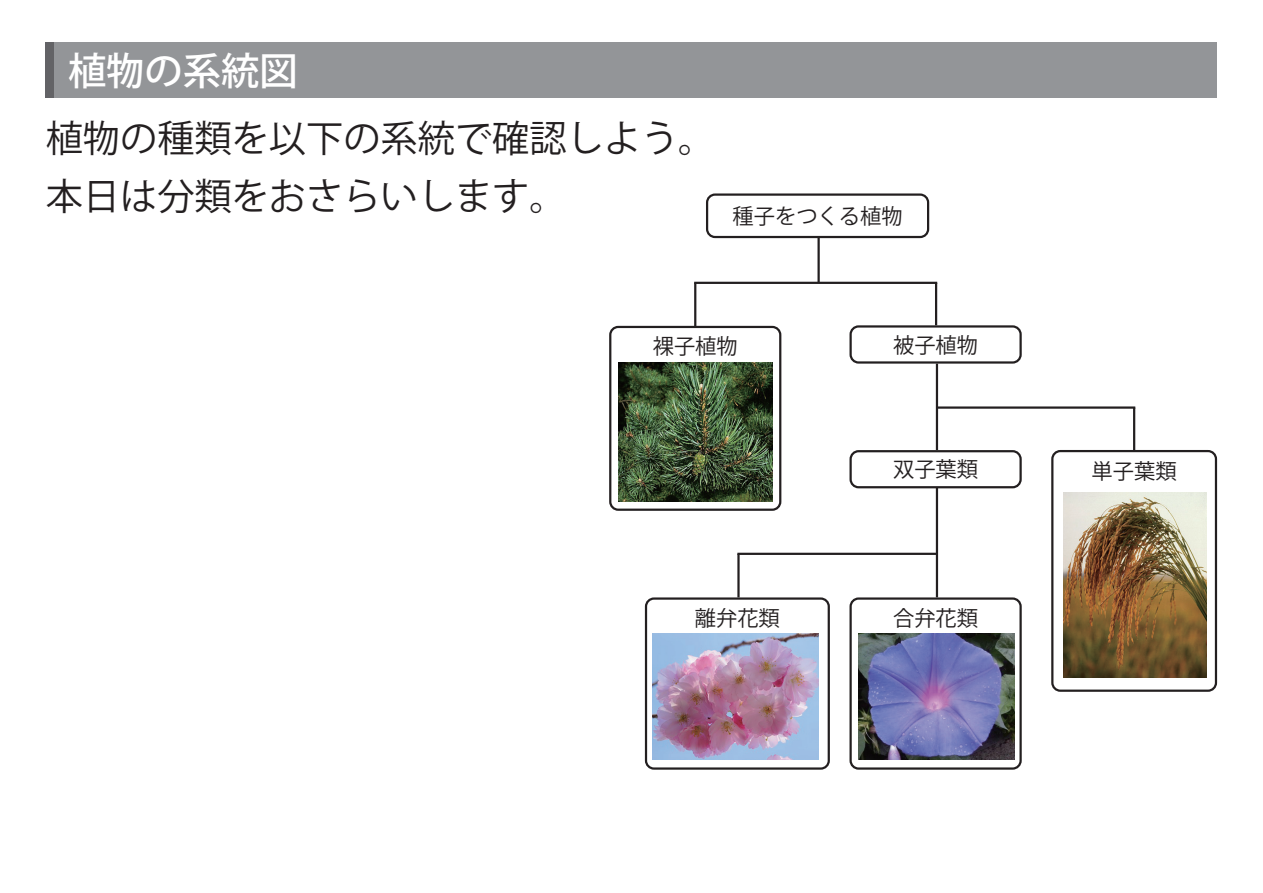
<style>
.page{position:relative;width:1263px;height:893px;background:#fff}
.page>*{position:absolute;margin:0;border:0;box-sizing:border-box;transform-origin:0 0}
.t1{font:500 38.25px "Koz Go Pr 6 N";color:#fff}
.t2{font:37.2px/58.5px "Koz Go Pr 6 N";color:#231f20}
.t3{font:21.3px "Koz Go Pr 6 N";color:#231f20}
</style>
<div class="page">
<div style="left:46px;top:43px;width:1171px;height:55px;background:#939598"></div>
<div style="left:46px;top:43px;width:8px;height:55px;background:#636366"></div>
<div style="left:706px;top:193px;width:223px;height:45px;border:2px solid #231f20;border-radius:8px"></div>
<hr style="left:694px;top:282px;width:243px;height:2px;background:#231f20">
<hr style="left:694px;top:283px;width:2px;height:44px;background:#231f20">
<hr style="left:935px;top:283px;width:2px;height:42px;background:#231f20">
<hr style="left:817px;top:237px;width:3px;height:46px;background:#231f20">
<div style="left:609px;top:326px;width:172px;height:185px;border:2px solid #231f20;border-radius:8px"></div>
<div style="left:849px;top:325px;width:173px;height:39px;border:2px solid #231f20;border-radius:8px"></div>
<hr style="left:936px;top:406px;width:199px;height:3px;background:#231f20">
<hr style="left:1133px;top:408px;width:2px;height:42px;background:#231f20">
<hr style="left:936px;top:364px;width:2px;height:86px;background:#231f20">
<div style="left:1051px;top:450px;width:166px;height:242px;border:2px solid #231f20;border-radius:8px"></div>
<div style="left:849px;top:450px;width:173px;height:38px;border:2px solid #231f20;border-radius:8px"></div>
<hr style="left:936px;top:488px;width:2px;height:109px;background:#231f20">
<hr style="left:737px;top:553px;width:199px;height:2px;background:#231f20">
<hr style="left:737px;top:554px;width:3px;height:43px;background:#231f20">
<div style="left:849px;top:597px;width:173px;height:173px;border:2px solid #231f20;border-radius:8px"></div>
<div style="left:645px;top:597px;width:185px;height:173px;border:2px solid #231f20;border-radius:8px"></div>
<img style="left:1063px;top:492px;width:143px;height:185px">
<img style="left:858px;top:634px;width:156px;height:125px">
<img style="left:653px;top:634px;width:165px;height:125px">
<img style="left:619px;top:362px;width:154px;height:140px">
<p class="t1" style="left:68px;top:49px;width:231px">植物の系統図</p>
<p class="t2" style="left:46px;top:110px;width:671px">植物の種類を以下の系統で確認しよう。本日は分類をおさらいします。</p>
<p class="t3" style="left:732px;top:204px;width:172px">種子をつくる植物</p>
<p class="t3" style="left:653px;top:334px;width:87px">裸子植物</p>
<p class="t3" style="left:893px;top:333px;width:87px">被子植物</p>
<p class="t3" style="left:893px;top:457px;width:87px">双子葉類</p>
<p class="t3" style="left:1092px;top:459px;width:87px">単子葉類</p>
<p class="t3" style="left:695px;top:606px;width:87px">離弁花類</p>
<p class="t3" style="left:893px;top:606px;width:87px">合弁花類</p>
</div>
